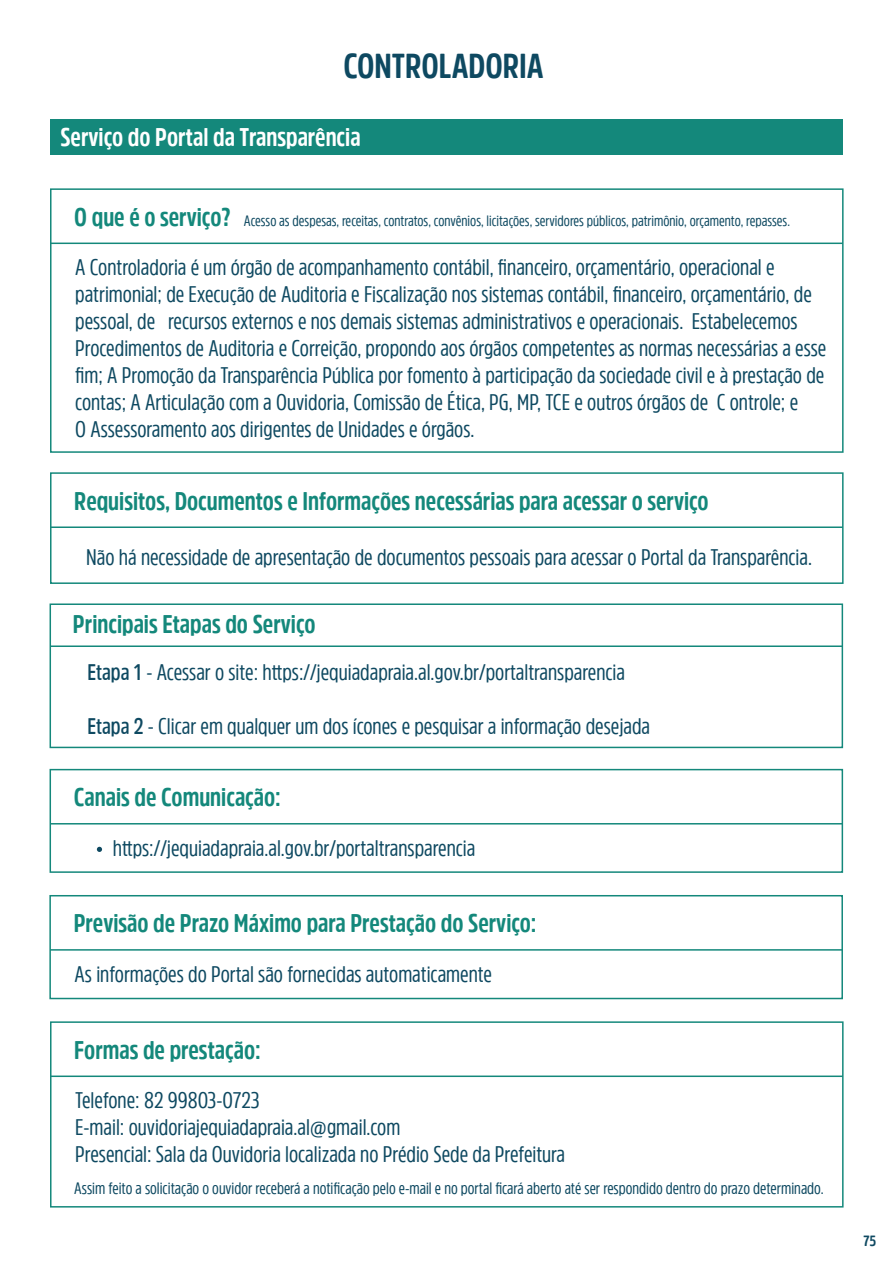
<style>
.page{position:relative;width:893px;height:1263px;background:#fff}
.page>*{position:absolute;margin:0;border:0;box-sizing:border-box;transform-origin:0 0}
.t1{font:700 34.5px "Amsi Pro Cond";color:#0e4961}
.t2{font:700 25.5px "Amsi Pro Cond";color:#14887b}
.t3{font:700 25.5px "Amsi Pro Cond";color:#fff}
.t4{font:22.5px/27px "Amsi Pro Cond";color:#0e4961}
.t5{font:16.5px "Amsi Pro Cond";color:#0e4961}
.t6{font:15px "Amsi Pro Cond";color:#0e4961}
.t7{font:700 14.85px "Amsi Pro Cond";color:#0e4961}
.s1{font-weight:600}
</style>
<div class="page">
<div style="left:51px;top:119px;width:792px;height:35px;background:#14887b"></div>
<div style="left:50px;top:188px;width:794px;height:265px;border:2px solid #14887b"></div>
<hr style="left:51px;top:243px;width:792px;height:1px;background:#14887b">
<div style="left:50px;top:472px;width:794px;height:112px;border:2px solid #14887b"></div>
<hr style="left:51px;top:526px;width:792px;height:2px;background:#14887b">
<div style="left:50px;top:603px;width:793px;height:145px;border:2px solid #14887b"></div>
<hr style="left:50px;top:645px;width:792px;height:2px;background:#14887b">
<div style="left:50px;top:769px;width:793px;height:104px;border:2px solid #14887b"></div>
<hr style="left:50px;top:823px;width:792px;height:1px;background:#14887b">
<div style="left:49px;top:895px;width:794px;height:104px;border:2px solid #14887b"></div>
<hr style="left:50px;top:949px;width:792px;height:2px;background:#14887b">
<div style="left:50px;top:1021px;width:794px;height:186px;border:2px solid #14887b"></div>
<hr style="left:51px;top:1075px;width:792px;height:2px;background:#14887b">
<svg style="left:97px;top:847px;width:5px;height:5px"></svg>
<h1 class="t1" style="left:344px;top:42px;width:202px">CONTROLADORIA</h1>
<p class="t3" style="left:60px;top:119px;width:302px">Serviço do Portal da Transparência</p>
<p class="t2" style="left:74px;top:199px;width:158px">O que é o serviço?</p>
<p class="t6" style="left:244px;top:210px;width:548px">Acesso as despesas, receitas, contratos, convênios, licitações, servidores públicos, patrimônio, orçamento, repasses.</p>
<p class="t4" style="left:75px;top:253px;width:753px">A Controladoria é um órgão de acompanhamento contábil, financeiro, orçamentário, operacional e patrimonial; de Execução de Auditoria e Fiscalização nos sistemas contábil, financeiro, orçamentário, de pessoal, de recursos externos e nos demais sistemas administrativos e operacionais. Estabelecemos Procedimentos de Auditoria e Correição, propondo aos órgãos competentes as normas necessárias a esse fim; A Promoção da Transparência Pública por fomento à participação da sociedade civil e à prestação de contas; A ArticuIação com a Ouvidoria, Comissão de Ética, PG, MP, TCE e outros órgãos de C ontrole; e<br>O Assessoramento aos dirigentes de Unidades e órgãos.</p>
<p class="t2" style="left:74px;top:483px;width:636px">Requisitos, Documentos e Informações necessárias para acessar o serviço</p>
<p class="t4" style="left:86px;top:543px;width:727px">Não há necessidade de apresentação de documentos pessoais para acessar o Portal da Transparência.</p>
<p class="t2" style="left:73px;top:607px;width:244px">Principais Etapas do Serviço</p>
<p class="t4" style="left:87px;top:657px;width:539px"><span class="s1">Etapa 1</span> - Acessar o site: hמּps://jequiadapraia.al.gov.br/portaltransparencia</p>
<p class="t4" style="left:87px;top:711px;width:564px"><span class="s1">Etapa 2</span> - Clicar em qualquer um dos ícones e pesquisar a informação desejada</p>
<p class="t2" style="left:74px;top:779px;width:209px">Canais de Comunicação:</p>
<p class="t4" style="left:113px;top:834px;width:364px">hמּps://jequiadapraia.al.gov.br/portaltransparencia</p>
<p class="t2" style="left:74px;top:906px;width:464px">Previsão de Prazo Máximo para Prestação do Serviço:</p>
<p class="t4" style="left:75px;top:960px;width:419px">As informações do Portal são fornecidas automaticamente</p>
<p class="t2" style="left:74px;top:1032px;width:188px">Formas de prestação:</p>
<p class="t4" style="left:75px;top:1086px;width:491px">Telefone: 82 99803-0723<br>E-mail: ouvidoriajequiadapraia.al@gmail.com<br>Presencial: Sala da Ouvidoria localizada no Prédio Sede da Prefeitura</p>
<p class="t5" style="left:74px;top:1177px;width:751px">Assim feito a solicitação o ouvidor receberá a notificação pelo e-mail e no portal ficará aberto até ser respondido dentro do prazo determinado.</p>
<p class="t7" style="left:864px;top:1231px;width:14px">75</p>
</div>
